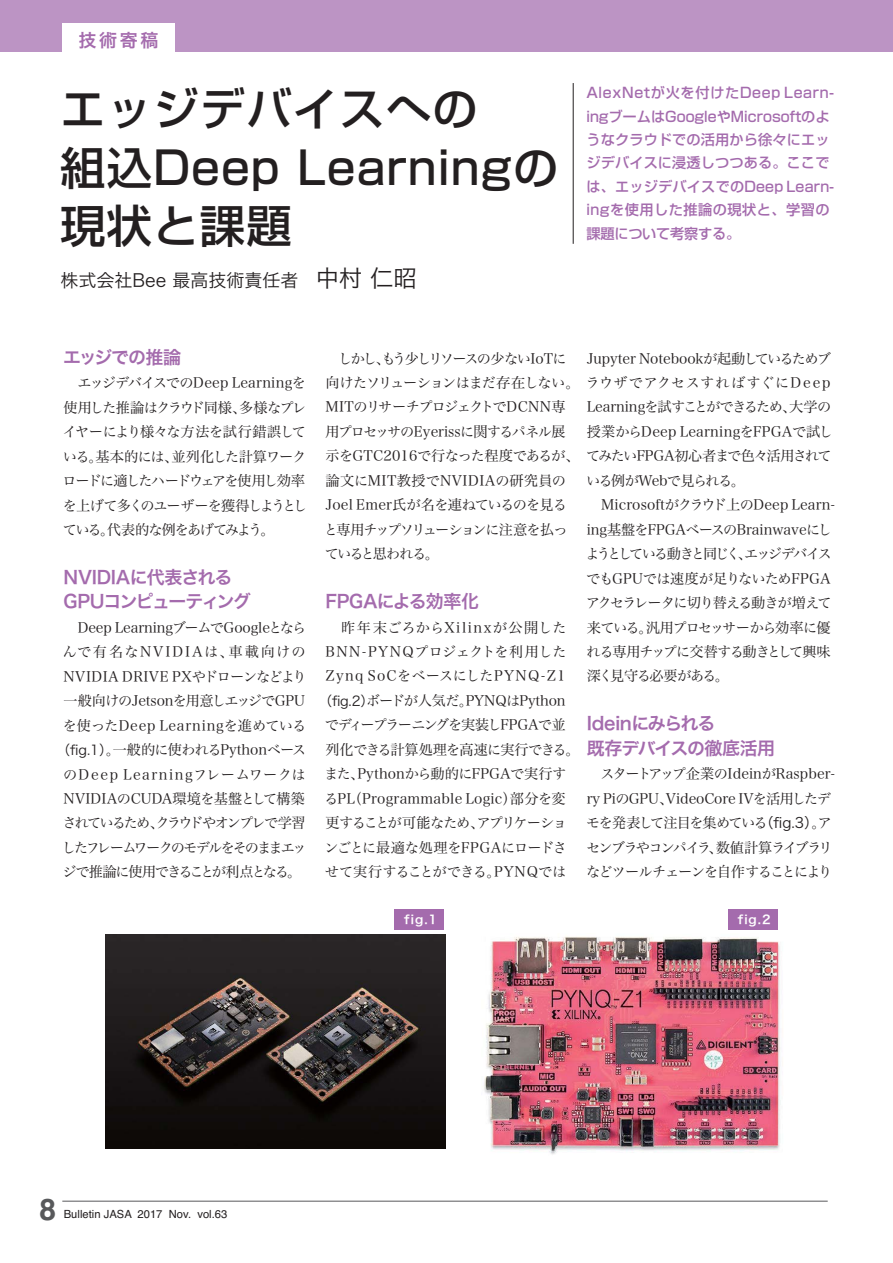
<style>
.page{position:relative;width:893px;height:1263px;background:#fff}
.page>*{position:absolute;margin:0;border:0;box-sizing:border-box;transform-origin:0 0}
.t1{font:45.15px/58.7px "Shin Go Medium 83 pv RKSJ H";letter-spacing:.03em;color:#231f20}
.t2{font:700 30px "Helvetica";color:#58595b}
.t3{font:18px/24.5px "Hira Kaku Pro W6 90 pv RKSJ H";letter-spacing:-.035em;color:#a46bad}
.t4{font:18px/24.5px "Hira Kaku Pro W6 90 pv RKSJ H";letter-spacing:-.055em;color:#a46bad}
.t5{font:18px "Hira Kaku Pro W3 90 pv RKSJ H";color:#231f20}
.t6{font:18px "Hira Kaku Pro W6 90 pv RKSJ H";letter-spacing:-.015em;color:#a46bad}
.t7{font:18px "Hira Kaku Pro W6 90 pv RKSJ H";letter-spacing:-.06em;color:#a46bad}
.t8{font:14.25px/24.5px "Hira Min Pro W3 90 pv RKSJ H";letter-spacing:-.04em;color:#231f20}
.t9{font:14.25px/24.5px "Hira Min Pro W3 90 pv RKSJ H";letter-spacing:-.07em;color:#231f20}
.t10{font:14.25px/23.4px "Shin Go Medium 83 pv RKSJ H";letter-spacing:.01em;color:#a46bad}
.t11{font:14.25px/24.5px "Hira Min Pro W3 90 pv RKSJ H";letter-spacing:-.065em;color:#231f20}
.t12{font:14.25px "Hira Min Pro W3 90 pv RKSJ H";letter-spacing:-.01em;color:#231f20}
.t13{font:14.25px "Hira Min Pro W3 90 pv RKSJ H";letter-spacing:.015em;color:#231f20}
.t14{font:14.25px "Hira Min Pro W3 90 pv RKSJ H";letter-spacing:-.005em;color:#231f20}
.t15{font:14.25px "Hira Min Pro W3 90 pv RKSJ H";letter-spacing:.01em;color:#231f20}
.t16{font:14.25px "Hira Min Pro W3 90 pv RKSJ H";letter-spacing:.09em;color:#231f20}
.t17{font:14.25px "Hira Min Pro W3 90 pv RKSJ H";letter-spacing:-.09em;color:#231f20}
.t18{font:14.25px "Hira Min Pro W3 90 pv RKSJ H";letter-spacing:.105em;color:#231f20}
.t19{font:14.25px "Hira Min Pro W3 90 pv RKSJ H";letter-spacing:.025em;color:#231f20}
.t20{font:14.25px "Hira Min Pro W3 90 pv RKSJ H";letter-spacing:-.1em;color:#231f20}
.t21{font:14.25px "Hira Min Pro W3 90 pv RKSJ H";letter-spacing:-.02em;color:#231f20}
.t22{font:14.25px "Hira Min Pro W3 90 pv RKSJ H";letter-spacing:-.015em;color:#231f20}
.t23{font:12px "Hira Kaku Pro W6 90 pv RKSJ H";letter-spacing:.08em;color:#fff}
.t24{font:11.25px "Helvetica";color:#231f20}
.s1{font-size:23.4px}
.s2{font-family:"Hira Kaku Pro W3 90 pv RKSJ H";font-size:13.5px}
.s3{font-family:"Hira Kaku Pro W3 90 pv RKSJ H"}
</style>
<div class="page">
<hr style="left:62px;top:1201px;width:766px;height:1px;background:#58595b">
<div style="left:0;top:0;width:893px;height:51px;background:#bc94c4"></div>
<div style="left:395px;top:910px;width:49px;height:20px;background:#a46bad"></div>
<div style="left:728px;top:910px;width:49px;height:20px;background:#a46bad"></div>
<img style="left:484px;top:936px;width:297px;height:219px">
<img style="left:105px;top:935px;width:341px;height:213px">
<hr style="left:573px;top:83px;width:1px;height:161px;background:#231f20">
<div style="left:63px;top:23px;width:112px;height:30px;background:#fff"></div>
<p class="t3" style="left:78px;top:30px;width:82px">技術寄稿</p>
<h1 class="t1" style="left:60px;top:86px;width:499px">エッジデバイスへの<br>組込Deep Learningの現状と課題</h1>
<p class="t5" style="left:60px;top:274px;width:358px">株式会社Bee 最高技術責任者　<span class="s1">中村 仁昭</span></p>
<p class="t10" style="left:586px;top:83px;width:249px">AlexNetが火を付けたDeep Learn&shy;ingブームはGoogleやMicrosoftのようなクラウドでの活用から徐々にエッジデバイスに浸透しつつある。ここでは、エッジデバイスでのDeep Learn&shy;ingを使用した推論の現状と、学習の課題について考察する。</p>
<p class="t7" style="left:63px;top:350px;width:119px">エッジでの推論</p>
<p class="t9" style="left:63px;top:373px;width:246px">　エッジデバイスでのDeep Learningを使用した推論はクラウド同様、多様なプレイヤーにより様々な方法を試行錯誤している。基本的には、並列化した計算ワークロードに適したハードウェアを使用し効率を上げて多くのユーザーを獲得しようとしている。代表的な例をあげてみよう。</p>
<p class="t4" style="left:64px;top:567px;width:189px">NVIDIAに代表される<br>GPUコンピューティング</p>
<p class="t8" style="left:57px;top:617px;width:251px;text-align:center">　Deep LearningブームでGoogleとならんで有名なNVIDIAは、車載向けの<br>NVIDIA DRIVE PXやドローンなどより一般向けのJetsonを用意しエッジでGPUを使ったDeep Learningを進めている<span class="s2">（fig.1）</span>。一般的に使われるPythonベースのDeep Learningフレームワークは<br>NVIDIAのCUDA環境を基盤として構築されているため、クラウドやオンプレで学習したフレームワークのモデルをそのままエッジで推論に使用できることが利点となる。</p>
<p class="t14" style="left:587px;top:353px;width:246px">Jupyter Notebookが起動しているためブ</p>
<p class="t8" style="left:585px;top:397px;width:251px">Learningを試すことができるため、大学の授業からDeep LearningをFPGAで試してみたいFPGA初心者まで色々活用されている例がWebで見られる。<br>　Microsoftがクラウド上のDeep Learn&shy;ing基盤をFPGAベースのBrainwaveにしようとしている動きと同じく、エッジデバイスでもGPUでは速度が足りないためFPGAアクセラレータに切り替える動きが増えて来ている。汎用プロセッサーから効率に優れる専用チップに交替する動きとして興味深く見守る必要がある。</p>
<p class="t3" style="left:587px;top:714px;width:190px">Ideinにみられる<br>既存デバイスの徹底活用</p>
<p class="t11" style="left:586px;top:763px;width:251px">　スタートアップ企業のIdeinがRaspber&shy;ry PiのGPU、VideoCore IVを活用したデモを発表して注目を集めている<span class="s3">（fig.3）</span>。アセンブラやコンパイラ、数値計算ライブラリなどツールチェーンを自作することにより</p>
<p class="t8" style="left:324px;top:348px;width:509px">　しかし、もう少しリソースの少ないIoTに<br>向けたソリューションはまだ存在しない。ラウザでアクセスすればすぐにDeep<br>MITのリサーチプロジェクトでDCNN専<br>用プロセッサのEyerissに関するパネル展<br>示をGTC2016で行なった程度であるが、<br>論文にMIT教授でNVIDIAの研究員の<br>Joel Emer氏が名を連ねているのを見る<br>と専用チップソリューションに注意を払っ<br>ていると思われる。</p>
<p class="t6" style="left:325px;top:594px;width:155px">FPGAによる効率化</p>
<p class="t18" style="left:325px;top:622px;width:243px">　昨年末ごろからXilinxが公開した</p>
<p class="t19" style="left:325px;top:646px;width:243px">BNN-PYNQプロジェクトを利用した</p>
<p class="t16" style="left:325px;top:671px;width:242px">Zynq SoCをベースにしたPYNQ-Z1</p>
<p class="t12" style="left:319px;top:695px;width:248px"><span class="s2">（fig.2）</span>ボードが人気だ。PYNQはPython</p>
<p class="t17" style="left:325px;top:720px;width:242px">でディープラーニングを実装しFPGAで並</p>
<p class="t8" style="left:325px;top:739px;width:256px">列化できる計算処理を高速に実行できる。</p>
<p class="t15" style="left:324px;top:768px;width:243px">また、Pythonから動的にFPGAで実行す</p>
<p class="t13" style="left:324px;top:793px;width:243px">るPL（Programmable Logic）部分を変</p>
<p class="t20" style="left:325px;top:817px;width:243px">更することが可能なため、アプリケーショ</p>
<p class="t21" style="left:324px;top:842px;width:244px">ンごとに最適な処理をFPGAにロードさ</p>
<p class="t22" style="left:325px;top:866px;width:242px">せて実行することができる。PYNQでは</p>
<p class="t23" style="left:404px;top:915px;width:34px">fig.1</p>
<p class="t23" style="left:738px;top:915px;width:34px">fig.2</p>
<h2 class="t2" style="left:39px;top:1199px;width:18px">8</h2>
<p class="t24" style="left:64px;top:1209px;width:165px">Bulletin JASA 2017 Nov. vol.63</p>
</div>
